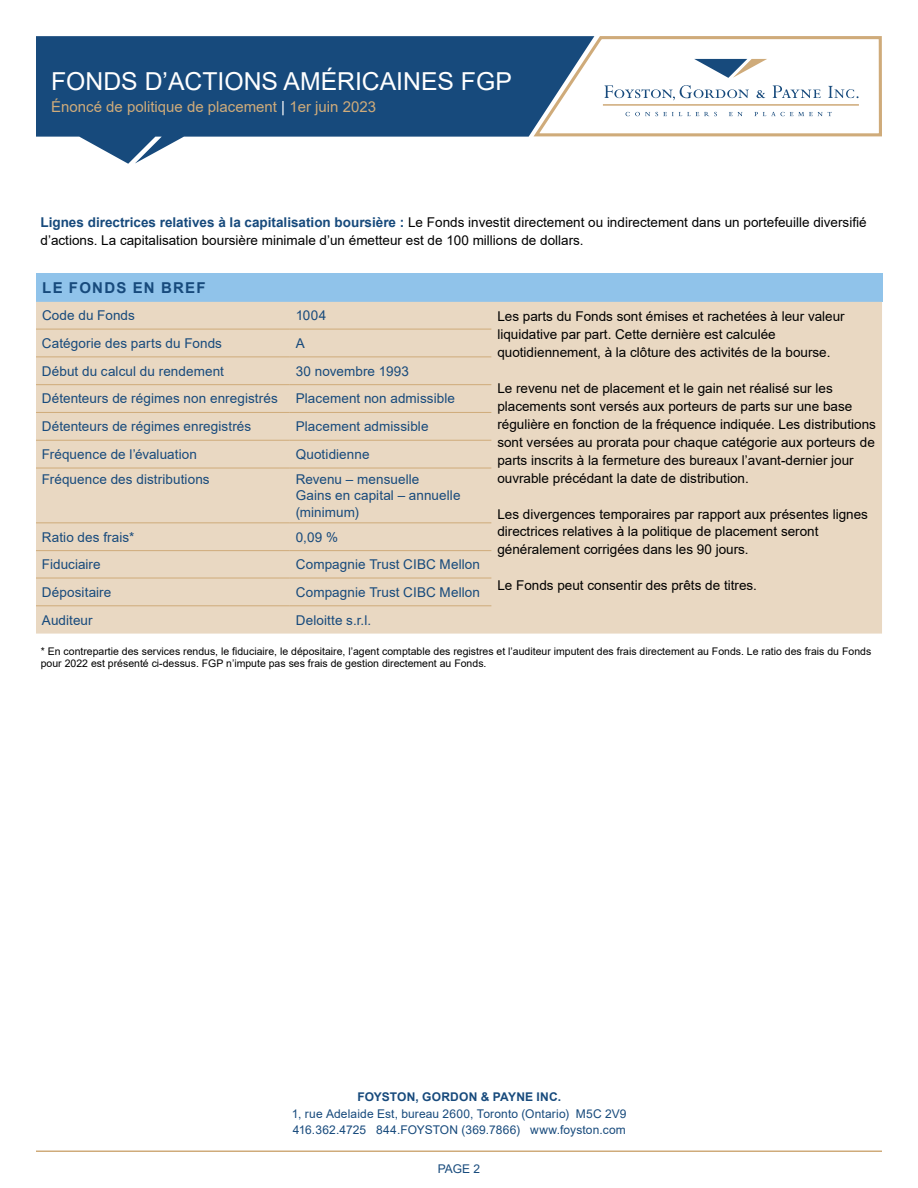
<style>
.page{position:relative;width:918px;height:1188px;background:#fff}
.page>*{position:absolute;margin:0;border:0;box-sizing:border-box;transform-origin:0 0}
.t1{font:24.75px "Arial";color:#fff}
.t2{font:15px "Arial";color:#cfab7a}
.t3{font:700 15px "Arial";letter-spacing:.085em;color:#174a7c}
.t4{font:13.5px/18px "Arial";color:#000}
.t5{font:13.5px/16.5px "Arial";letter-spacing:.005em;color:#174a7c}
.t6{font:12px/16.5px "Arial";letter-spacing:.01em;color:#174a7c}
.t7{font:700 12px "Arial";letter-spacing:.015em;color:#174a7c}
.t8{font:10.5px/12px "Arial";color:#000}
.s1{color:#fff}
.s2{font-weight:700;color:#174a7c}
</style>
<div class="page">
<svg style="left:36px;top:36px;width:495px;height:128px;fill:#174a7c"></svg>
<svg style="left:531px;top:36px;width:351px;height:101px"></svg>
<hr style="left:36px;top:1150px;width:846px;height:2px;background:#cfab7a">
<div style="left:36px;top:273px;width:846px;height:29px;background:#90c3ea"></div>
<div style="left:36px;top:302px;width:846px;height:332px;background:#e9d8c2"></div>
<hr style="left:36px;top:329px;width:254px;height:1px;background:#cfab7a">
<hr style="left:290px;top:329px;width:201px;height:1px;background:#cfab7a">
<hr style="left:36px;top:357px;width:254px;height:1px;background:#cfab7a">
<hr style="left:290px;top:357px;width:201px;height:1px;background:#cfab7a">
<hr style="left:36px;top:384px;width:254px;height:1px;background:#cfab7a">
<hr style="left:290px;top:384px;width:201px;height:1px;background:#cfab7a">
<hr style="left:36px;top:412px;width:254px;height:1px;background:#cfab7a">
<hr style="left:290px;top:412px;width:201px;height:1px;background:#cfab7a">
<hr style="left:36px;top:440px;width:254px;height:1px;background:#cfab7a">
<hr style="left:290px;top:440px;width:201px;height:1px;background:#cfab7a">
<hr style="left:36px;top:468px;width:254px;height:1px;background:#cfab7a">
<hr style="left:290px;top:468px;width:201px;height:1px;background:#cfab7a">
<hr style="left:36px;top:522px;width:254px;height:1px;background:#cfab7a">
<hr style="left:290px;top:522px;width:201px;height:1px;background:#cfab7a">
<hr style="left:36px;top:550px;width:254px;height:1px;background:#cfab7a">
<hr style="left:290px;top:550px;width:201px;height:1px;background:#cfab7a">
<hr style="left:36px;top:578px;width:254px;height:1px;background:#cfab7a">
<hr style="left:290px;top:578px;width:201px;height:1px;background:#cfab7a">
<hr style="left:36px;top:605px;width:254px;height:1px;background:#cfab7a">
<hr style="left:290px;top:605px;width:201px;height:1px;background:#cfab7a">
<h1 class="t1" style="left:51px;top:64px;width:462px">FONDS D’ACTIONS AMÉRICAINES FGP</h1>
<p class="t2" style="left:51px;top:97px;width:326px">Énoncé de politique de placement <span class="s1">|</span> 1er juin 2023</p>
<p class="t4" style="left:41px;top:213px;width:828px"><span class="s2">Lignes directrices relatives à la capitalisation boursière :</span> Le Fonds investit directement ou indirectement dans un portefeuille diversifié d’actions. La capitalisation boursière minimale d’un émetteur est de 100 millions de dollars.</p>
<p class="t3" style="left:42px;top:277px;width:165px">LE FONDS EN BREF</p>
<p class="t5" style="left:42px;top:307px;width:94px">Code du Fonds</p>
<p class="t5" style="left:296px;top:307px;width:32px">1004</p>
<p class="t4" style="left:497px;top:307px;width:349px">Les parts du Fonds sont émises et rachetées à leur valeur liquidative par part. Cette dernière est calculée quotidiennement, à la clôture des activités de la bourse.</p>
<p class="t4" style="left:497px;top:379px;width:380px">Le revenu net de placement et le gain net réalisé sur les placements sont versés aux porteurs de parts sur une base régulière en fonction de la fréquence indiquée. Les distributions sont versées au prorata pour chaque catégorie aux porteurs de parts inscrits à la fermeture des bureaux l’avant-dernier jour ouvrable précédant la date de distribution.</p>
<p class="t4" style="left:497px;top:505px;width:372px">Les divergences temporaires par rapport aux présentes lignes directrices relatives à la politique de placement seront généralement corrigées dans les 90 jours.</p>
<p class="t4" style="left:497px;top:577px;width:261px">Le Fonds peut consentir des prêts de titres.</p>
<p class="t5" style="left:42px;top:335px;width:182px">Catégorie des parts du Fonds</p>
<p class="t5" style="left:296px;top:335px;width:11px">A</p>
<p class="t5" style="left:42px;top:363px;width:183px">Début du calcul du rendement</p>
<p class="t5" style="left:296px;top:363px;width:115px">30 novembre 1993</p>
<p class="t5" style="left:42px;top:390px;width:237px">Détenteurs de régimes non enregistrés</p>
<p class="t5" style="left:296px;top:390px;width:161px">Placement non admissible</p>
<p class="t5" style="left:42px;top:418px;width:211px">Détenteurs de régimes enregistrés</p>
<p class="t5" style="left:296px;top:418px;width:134px">Placement admissible</p>
<p class="t5" style="left:42px;top:446px;width:156px">Fréquence de l’évaluation</p>
<p class="t5" style="left:296px;top:446px;width:75px">Quotidienne</p>
<p class="t5" style="left:42px;top:471px;width:169px">Fréquence des distributions</p>
<p class="t5" style="left:296px;top:471px;width:166px">Revenu – mensuelle<br>Gains en capital – annuelle (minimum)</p>
<p class="t5" style="left:42px;top:529px;width:94px">Ratio des frais*</p>
<p class="t5" style="left:296px;top:529px;width:44px">0,09 %</p>
<p class="t5" style="left:42px;top:556px;width:60px">Fiduciaire</p>
<p class="t5" style="left:296px;top:556px;width:186px">Compagnie Trust CIBC Mellon</p>
<p class="t5" style="left:42px;top:584px;width:71px">Dépositaire</p>
<p class="t5" style="left:296px;top:584px;width:186px">Compagnie Trust CIBC Mellon</p>
<p class="t5" style="left:42px;top:611px;width:52px">Auditeur</p>
<p class="t5" style="left:296px;top:611px;width:77px">Deloitte s.r.l.</p>
<p class="t8" style="left:41px;top:645px;width:832px">* En contrepartie des services rendus, le fiduciaire, le dépositaire, l’agent comptable des registres et l’auditeur imputent des frais directement au Fonds. Le ratio des frais du Fonds pour 2022 est présenté ci-dessus. FGP n’impute pas ses frais de gestion directement au Fonds.</p>
<p class="t7" style="left:357px;top:1088px;width:205px">FOYSTON, GORDON &amp; PAYNE INC.</p>
<p class="t6" style="left:292px;top:1105px;width:336px">1, rue Adelaide Est, bureau 2600, Toronto (Ontario) M5C 2V9<br>416.362.4725 844.FOYSTON (369.7866) www.foyston.com</p>
<p class="t6" style="left:438px;top:1161px;width:44px">PAGE 2</p>
</div>
